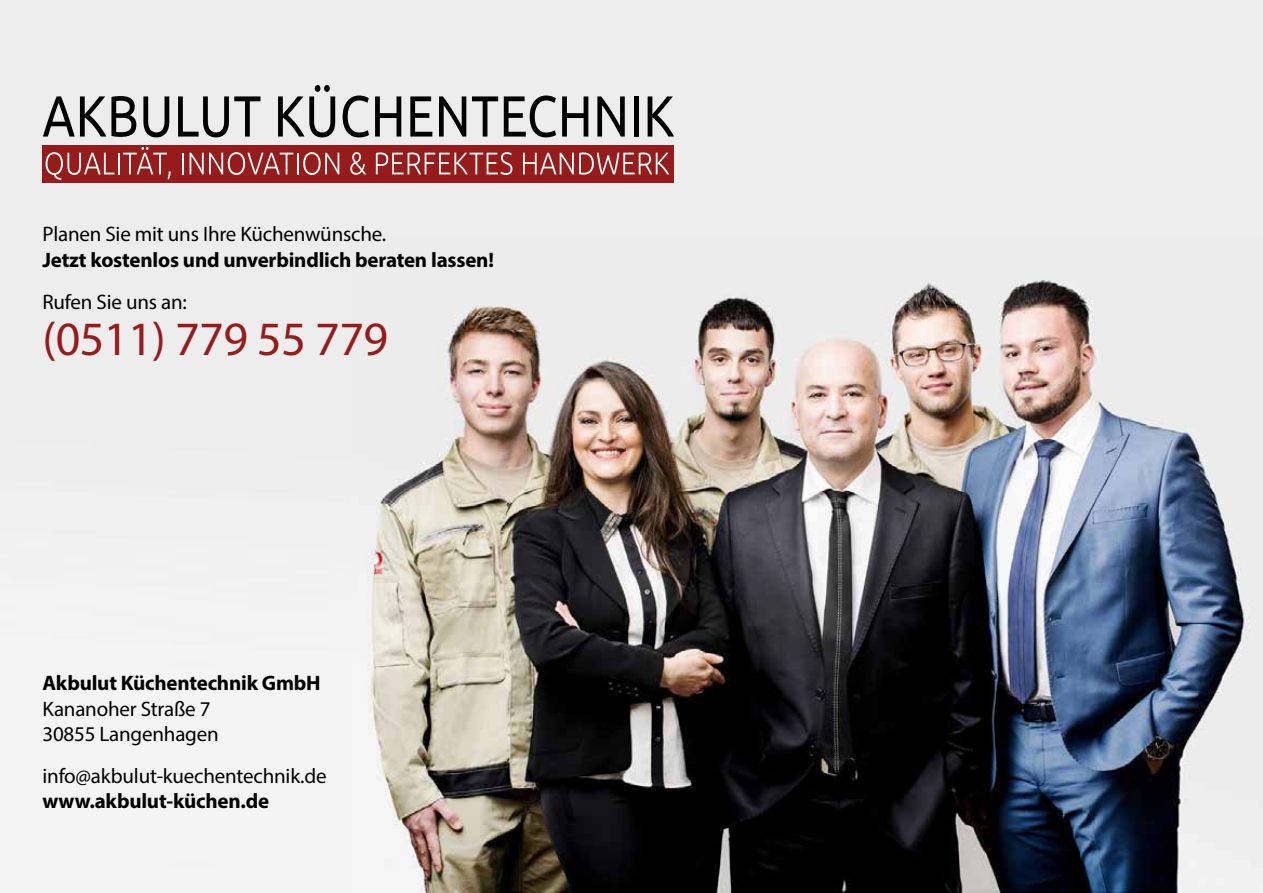
<style>
.page{position:relative;width:1263px;height:893px;background:#ededed}
.page>*{position:absolute;margin:0;border:0;box-sizing:border-box;transform-origin:0 0}
.t1{font:48px "Myriad Pro";letter-spacing:-.01em;color:#961c1c}
.t2{font:21px/25.2px "Myriad Pro";letter-spacing:-.01em;color:#000}
.t3{font:700 21px "Myriad Pro";letter-spacing:-.01em;color:#000}
</style>
<div class="page">
<img style="left:368px;top:280px;width:882px;height:613px">
<svg style="left:43px;top:96px;width:93px;height:41px"></svg>
<svg style="left:143px;top:96px;width:26px;height:41px"></svg>
<svg style="left:178px;top:96px;width:82px;height:41px"></svg>
<svg style="left:278px;top:85px;width:57px;height:52px"></svg>
<svg style="left:343px;top:96px;width:26px;height:41px"></svg>
<svg style="left:375px;top:96px;width:26px;height:41px"></svg>
<svg style="left:410px;top:96px;width:22px;height:41px"></svg>
<svg style="left:439px;top:96px;width:27px;height:41px"></svg>
<svg style="left:472px;top:96px;width:26px;height:41px"></svg>
<svg style="left:504px;top:96px;width:52px;height:41px"></svg>
<svg style="left:562px;top:96px;width:26px;height:41px"></svg>
<svg style="left:597px;top:96px;width:28px;height:41px"></svg>
<hr style="left:634px;top:96px;width:4px;height:41px;background:#000">
<svg style="left:648px;top:96px;width:26px;height:41px"></svg>
<div style="left:43px;top:146px;width:631px;height:37px;background:#961c1c"></div>
<svg style="left:46px;top:152px;width:68px;height:28px"></svg>
<hr style="left:118px;top:153px;width:2px;height:21px;background:#fff">
<svg style="left:123px;top:147px;width:48px;height:32px"></svg>
<hr style="left:182px;top:153px;width:2px;height:21px;background:#fff">
<svg style="left:190px;top:152px;width:103px;height:23px"></svg>
<hr style="left:297px;top:153px;width:2px;height:21px;background:#fff">
<svg style="left:303px;top:152px;width:36px;height:23px"></svg>
<svg style="left:350px;top:152px;width:16px;height:23px"></svg>
<svg style="left:376px;top:152px;width:136px;height:23px"></svg>
<svg style="left:523px;top:152px;width:146px;height:23px"></svg>
<p class="t2" style="left:43px;top:221px;width:345px">Planen Sie mit uns Ihre Küchenwünsche.</p>
<p class="t3" style="left:43px;top:246px;width:453px">Jetzt kostenlos und unverbindlich beraten lassen!</p>
<p class="t2" style="left:43px;top:289px;width:146px">Rufen Sie uns an:</p>
<h1 class="t1" style="left:43px;top:310px;width:347px">(0511) 779 55 779</h1>
<p class="t3" style="left:43px;top:670px;width:280px">Akbulut Küchentechnik GmbH</p>
<p class="t2" style="left:43px;top:696px;width:178px">Kananoher Straße 7<br>30855 Langenhagen</p>
<p class="t2" style="left:43px;top:763px;width:286px">info@akbulut-kuechentechnik.de</p>
<p class="t3" style="left:43px;top:787px;width:228px">www.akbulut-küchen.de</p>
</div>
